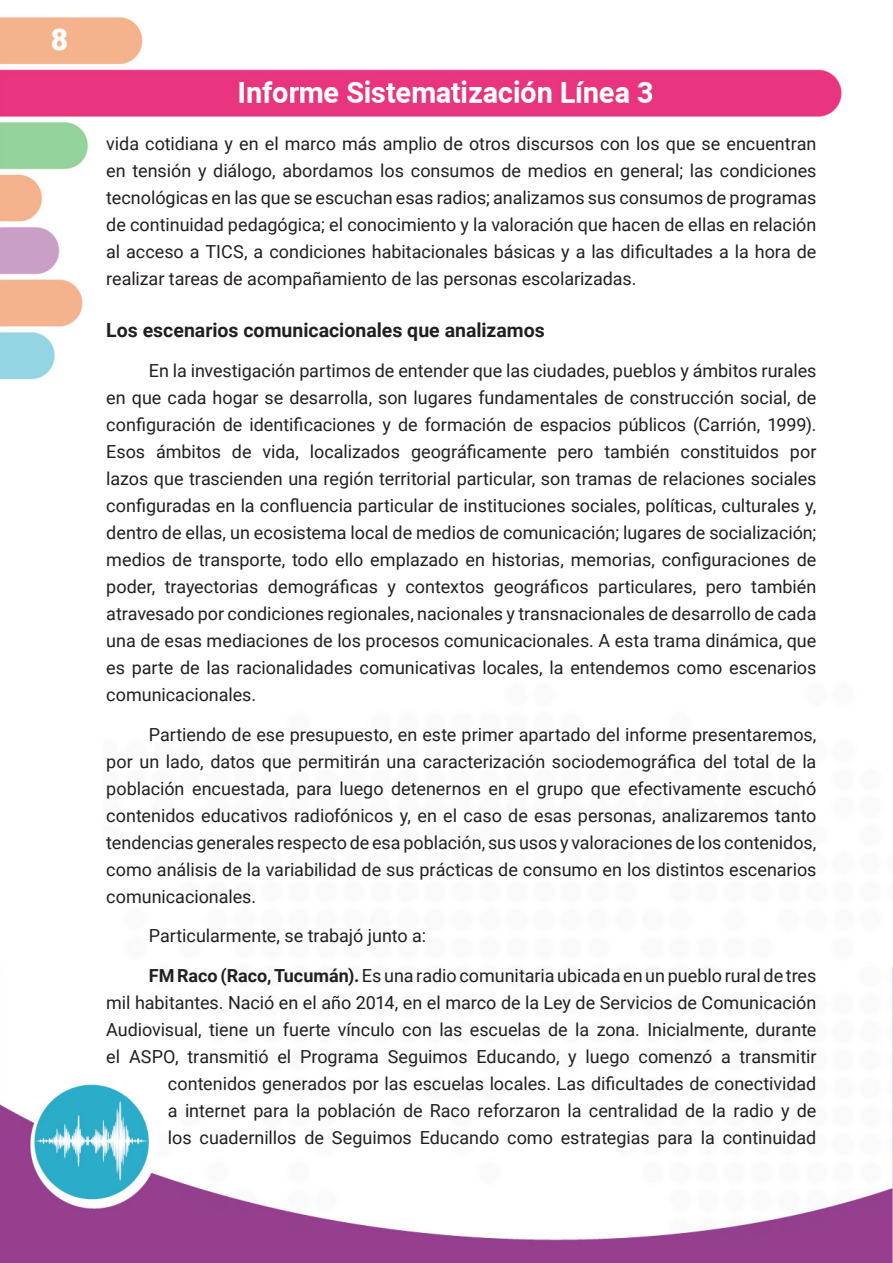
<style>
.page{position:relative;width:893px;height:1263px;background:#fff}
.page>*{position:absolute;margin:0;border:0;box-sizing:border-box;transform-origin:0 0}
.t1{font:900 30px "Roboto";color:#fff}
.Subtitulo_Texto_Gral{font:700 19.5px "Roboto";color:#231f20}
.Parrafos_Texto_Gral{font:18px/27px "Roboto";letter-spacing:-.005em;color:#231f20;text-align:justify}
.s1{font-weight:700}
</style>
<div class="page">
<img style="left:0;top:17px;width:893px;height:1246px">
<h1 class="t1" style="left:51px;top:18px;width:19px">8</h1>
<p class="Parrafos_Texto_Gral" style="left:106px;top:129px;width:712px">vida cotidiana y en el marco más amplio de otros discursos con los que se encuentran en tensión y diálogo, abordamos los consumos de medios en general; las condiciones tecnológicas en las que se escuchan esas radios; analizamos sus consumos de programas de continuidad pedagógica; el conocimiento y la valoración que hacen de ellas en relación al acceso a TICS, a condiciones habitacionales básicas y a las dificultades a la hora de realizar tareas de acompañamiento de las personas escolarizadas.</p>
<p class="Subtitulo_Texto_Gral" style="left:106px;top:316px;width:440px">Los escenarios comunicacionales que analizamos</p>
<p class="Parrafos_Texto_Gral" style="left:106px;top:356px;width:712px;text-indent:43px">En la investigación partimos de entender que las ciudades, pueblos y ámbitos rurales en que cada hogar se desarrolla, son lugares fundamentales de construcción social, de configuración de identificaciones y de formación de espacios públicos (Carrión, 1999).<br>Esos ámbitos de vida, localizados geográficamente pero también constituidos por lazos que trascienden una región territorial particular, son tramas de relaciones sociales configuradas en la confluencia particular de instituciones sociales, políticas, culturales y, dentro de ellas, un ecosistema local de medios de comunicación; lugares de socialización; medios de transporte, todo ello emplazado en historias, memorias, configuraciones de poder, trayectorias demográficas y contextos geográficos particulares, pero también atravesado por condiciones regionales, nacionales y transnacionales de desarrollo de cada una de esas mediaciones de los procesos comunicacionales. A esta trama dinámica, que es parte de las racionalidades comunicativas locales, la entendemos como escenarios comunicacionales.</p>
<p class="Parrafos_Texto_Gral" style="left:106px;top:720px;width:712px;text-indent:43px">Partiendo de ese presupuesto, en este primer apartado del informe presentaremos, por un lado, datos que permitirán una caracterización sociodemográfica del total de la población encuestada, para luego detenernos en el grupo que efectivamente escuchó contenidos educativos radiofónicos y, en el caso de esas personas, analizaremos tanto tendencias generales respecto de esa población, sus usos y valoraciones de los contenidos, como análisis de la variabilidad de sus prácticas de consumo en los distintos escenarios comunicacionales.</p>
<p class="Parrafos_Texto_Gral" style="left:149px;top:922px;width:279px">Particularmente, se trabajó junto a:</p>
<p class="Parrafos_Texto_Gral" style="left:106px;top:962px;width:712px;text-align:right"><span class="s1">FM Raco (Raco, Tucumán).</span> Es una radio comunitaria ubicada en un pueblo rural de tres<br>mil habitantes. Nació en el año 2014, en el marco de la Ley de Servicios de Comunicación Audiovisual, tiene un fuerte vínculo con las escuelas de la zona. Inicialmente, durante el ASPO, transmitió el Programa Seguimos Educando, y luego comenzó a transmitir contenidos generados por las escuelas locales. Las dificultades de conectividad<br>a internet para la población de Raco reforzaron la centralidad de la radio y de<br>los cuadernillos de Seguimos Educando como estrategias para la continuidad</p>
</div>
